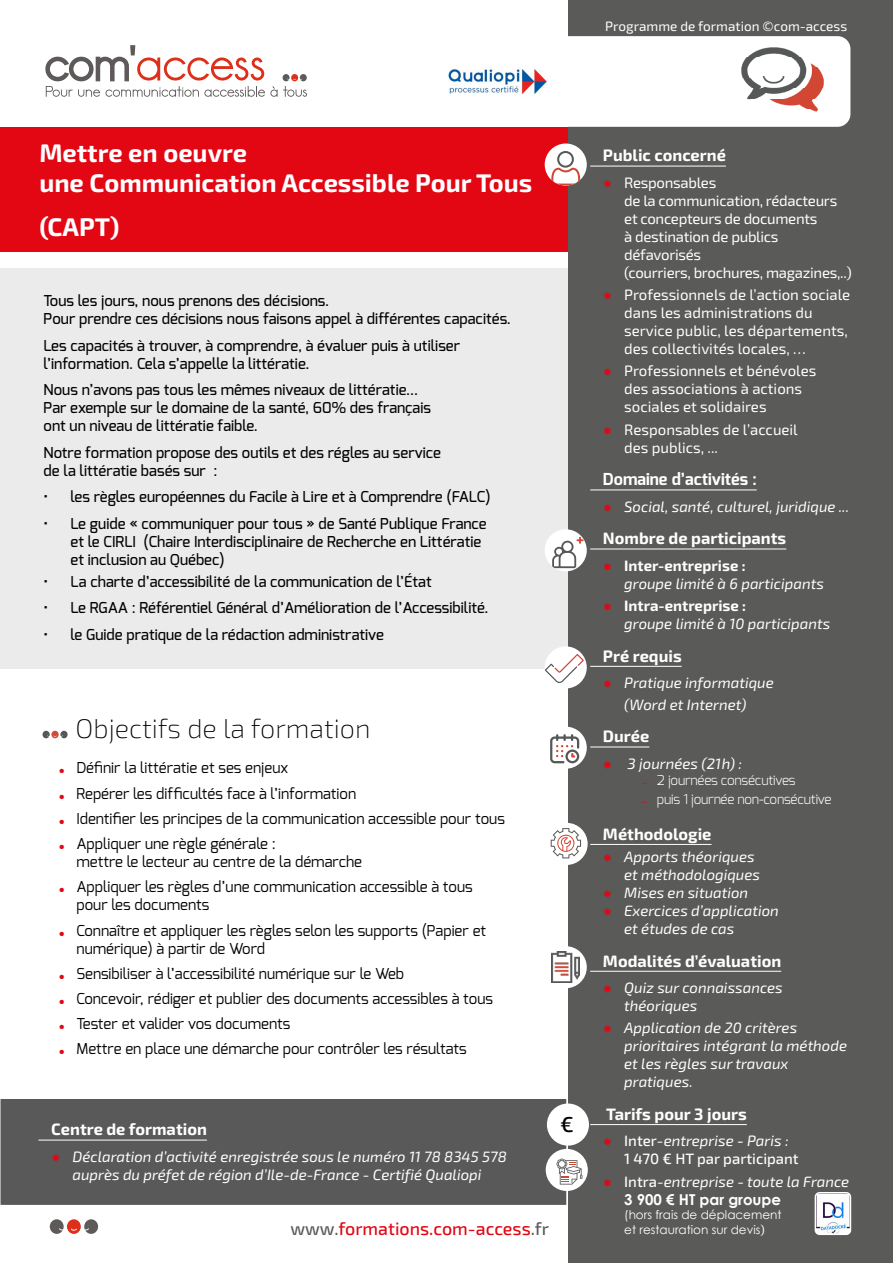
<style>
.page{position:relative;width:893px;height:1263px;background:#fff}
.page>*{position:absolute;margin:0;border:0;box-sizing:border-box;transform-origin:0 0}
.t1{font:200 27px "Exo 2";color:#000}
.t2{font:700 25.5px/30.6px "Exo 2";color:#fff}
.t3{font:500 21.6px "Exo 2";color:#000}
.Style_de_paragraphe{font:500 17.85px "Exo 2";color:#e30613}
.H2_bis{font:700 16.5px "Exo 2";color:#fff}
.H2_bis-2{font:700 16.5px "Exo";color:#fff}
.Intro{font:500 15px/18px "Exo";color:#000}
.t4{font:italic 15px/18px "Exo 2";color:#fff}
.t5{font:15px/18px "Exo";color:#000}
.t6{font:15px/18px "Exo 2";color:#fff}
.t7{font:15px/18px "Exo 2";letter-spacing:-.02em;color:#fff}
.t8{font:500 15px/18px "Exo 2";color:#fff}
.t9{font:300 13.5px "Exo";letter-spacing:-.02em;color:#fff}
.t10{font:13.5px "Exo 2";color:#fff}
.t11{font:12px/14.4px "Century Gothic";color:#fff}
.s1{color:#e30613}
.s2{color:#5a5a58}
.s3{font-weight:700;font-style:normal}
.s4{font-weight:400;font-style:italic}
.s5{font-weight:500;font-style:normal}
.s6{font-family:"Century Gothic";font-weight:700;font-style:normal}
.s7{font-family:"Exo 2"}
</style>
<div class="page">
<div style="left:568px;top:0;width:325px;height:1263px;background:#5a5a58"></div>
<img style="left:815px;top:1195px;width:33px;height:39px">
<div style="left:815px;top:1192px;width:36px;height:43px;border:2px solid #fff;border-radius:4px"></div>
<div style="left:531px;top:36px;width:319px;height:91px;background:#fff;border-radius:13px"></div>
<svg style="left:50px;top:1219px;width:48px;height:15px"></svg>
<svg style="left:45px;top:45px;width:262px;height:52px"></svg>
<div style="left:0;top:268px;width:568px;height:400px;background:#ecebeb"></div>
<div style="left:0;top:128px;width:568px;height:124px;background:#e30613"></div>
<hr style="left:590px;top:166px;width:136px;height:1px;background:#fff">
<hr style="left:590px;top:489px;width:167px;height:1px;background:#fff">
<hr style="left:590px;top:549px;width:196px;height:1px;background:#fff">
<hr style="left:590px;top:666px;width:92px;height:1px;background:#fff">
<hr style="left:590px;top:747px;width:59px;height:1px;background:#fff">
<hr style="left:590px;top:844px;width:121px;height:1px;background:#fff">
<hr style="left:590px;top:971px;width:191px;height:1px;background:#fff">
<hr style="left:590px;top:1124px;width:157px;height:1px;background:#fff">
<svg style="left:43px;top:731px;width:25px;height:7px"></svg>
<img style="left:448px;top:68px;width:99px;height:26px">
<img style="left:742px;top:47px;width:81px;height:64px">
<div style="left:545px;top:529px;width:42px;height:42px;background:#fff;border-radius:50%"></div>
<svg style="left:552px;top:537px;width:32px;height:31px"></svg>
<div style="left:545px;top:727px;width:42px;height:42px;background:#fff;border-radius:50%"></div>
<svg style="left:550px;top:734px;width:29px;height:29px"></svg>
<div style="left:545px;top:946px;width:42px;height:42px;background:#fff;border-radius:50%"></div>
<img style="left:552px;top:951px;width:28px;height:32px">
<div style="left:545px;top:646px;width:42px;height:42px;background:#fff;border-radius:50%"></div>
<svg style="left:545px;top:654px;width:39px;height:29px"></svg>
<div style="left:545px;top:144px;width:42px;height:42px;background:#fff;border-radius:50%"></div>
<svg style="left:551px;top:151px;width:29px;height:35px"></svg>
<div style="left:546px;top:823px;width:42px;height:42px;background:#fff;border-radius:50%"></div>
<svg style="left:551px;top:828px;width:30px;height:30px"></svg>
<div style="left:0;top:1098px;width:567px;height:107px;background:#595959"></div>
<hr style="left:38px;top:1140px;width:169px;height:1px;background:#fff">
<div style="left:0;top:1098px;width:567px;height:107px;border:1px solid #fff"></div>
<div style="left:546px;top:1149px;width:42px;height:42px;background:#fff;border-radius:50%"></div>
<svg style="left:556px;top:1158px;width:26px;height:26px"></svg>
<div style="left:547px;top:1103px;width:42px;height:42px;background:#fff;border-radius:50%"></div>
<p class="t10" style="left:605px;top:18px;width:243px">Programme de formation ©com-access</p>
<h1 class="t2" style="left:39px;top:138px;width:494px">Mettre en oeuvre<br>une Communication Accessible Pour Tous</h1>
<h1 class="t2" style="left:39px;top:212px;width:82px">(CAPT)</h1>
<p class="Intro" style="left:44px;top:292px;width:469px">Tous les jours, nous prenons des décisions.<br>Pour prendre ces décisions nous faisons appel à différentes capacités.</p>
<p class="Intro" style="left:44px;top:336px;width:418px">Les capacités à trouver, à comprendre, à évaluer puis à utiliser l’information. Cela s’appelle la littératie.</p>
<p class="Intro" style="left:44px;top:381px;width:389px">Nous n’avons pas tous les mêmes niveaux de littératie...<br>Par exemple sur le domaine de la santé, 60% des français ont un niveau de littératie faible.</p>
<p class="Intro" style="left:44px;top:443px;width:399px">Notre formation propose des outils et des régles au service de la littératie basés sur :</p>
<p class="Intro" style="left:44px;top:488px;width:449px">• les règles européennes du Facile à Lire et à Comprendre (FALC)</p>
<p class="Intro" style="left:71px;top:514px;width:417px;text-indent:-27px">• Le guide « communiquer pour tous » de Santé Publique France et le CIRLI (Chaire Interdisciplinaire de Recherche en Littératie et inclusion au Québec)</p>
<p class="Intro" style="left:44px;top:572px;width:390px">• La charte d’accessibilité de la communication de l’État</p>
<p class="Intro" style="left:44px;top:599px;width:447px">• Le RGAA : Référentiel Général d’Amélioration de l’Accessibilité.</p>
<p class="Intro" style="left:44px;top:625px;width:342px">• le Guide pratique de la rédaction administrative</p>
<h2 class="t1" style="left:76px;top:713px;width:296px">Objectifs de la formation</h2>
<p class="t5" style="left:60px;top:759px;width:230px"><span class="s1">●</span> Définir la littératie et ses enjeux</p>
<p class="t5" style="left:60px;top:784px;width:298px"><span class="s1">●</span> Repérer les difficultés face à l’information</p>
<p class="t5" style="left:60px;top:809px;width:447px"><span class="s1">●</span> Identifier les principes de la communication accessible pour tous</p>
<p class="t5" style="left:77px;top:834px;width:287px;text-indent:-17px"><span class="s1">●</span> Appliquer une règle générale :<br>mettre le lecteur au centre de la démarche</p>
<p class="t5" style="left:77px;top:878px;width:398px;text-indent:-17px"><span class="s1">●</span> Appliquer les règles d’une communication accessible à tous pour les documents</p>
<p class="t5" style="left:77px;top:921px;width:411px;text-indent:-17px"><span class="s1">●</span> Connaître et appliquer les règles selon les supports (Papier et numérique) à partir de Word</p>
<p class="t5" style="left:60px;top:964px;width:346px"><span class="s1">●</span> Sensibiliser à l’accessibilité numérique sur le Web</p>
<p class="t5" style="left:60px;top:989px;width:435px"><span class="s1">●</span> Concevoir, rédiger et publier des documents accessibles à tous</p>
<p class="t5" style="left:60px;top:1015px;width:232px"><span class="s1">●</span> Tester et valider vos documents</p>
<p class="t5" style="left:60px;top:1040px;width:409px"><span class="s1">●</span> Mettre en place une démarche pour contrôler les résultats</p>
<p class="H2_bis" style="left:51px;top:1120px;width:157px">Centre de formation</p>
<p class="t4" style="left:51px;top:1148px;width:457px;text-align:center"><span class="s1">✹</span> Déclaration d’activité enregistrée sous le numéro 11 78 8345 578 auprès du préfet de région d’Ile-de-France - Certifié Qualiopi</p>
<h3 class="t3" style="left:560px;top:1112px;width:15px">€</h3>
<p class="Style_de_paragraphe" style="left:290px;top:1218px;width:260px"><span class="s2">www.</span>formations.com-access<span class="s2">.fr</span></p>
<p class="H2_bis" style="left:603px;top:146px;width:124px">Public concerné</p>
<p class="t7" style="left:624px;top:174px;width:229px;text-indent:-21px"><span class="s1">✹</span> Responsables<br>de la communication, rédacteurs et concepteurs de documents<br>à destination de publics défavorisés<br>(courriers, brochures, magazines,..)</p>
<p class="t6" style="left:624px;top:286px;width:227px;text-indent:-21px"><span class="s1">✹</span> Professionnels de l’action sociale dans les administrations du service public, les départements, des collectivités locales, …</p>
<p class="t6" style="left:624px;top:362px;width:194px;text-indent:-21px"><span class="s1">✹</span> Professionnels et bénévoles des associations à actions sociales et solidaires</p>
<p class="t6" style="left:624px;top:421px;width:175px;text-indent:-21px"><span class="s1">✹</span> Responsables de l’accueil des publics, ...</p>
<p class="H2_bis-2" style="left:603px;top:469px;width:155px">Domaine d’activités :</p>
<p class="t4" style="left:603px;top:498px;width:248px"><span class="s1">✹</span> Social, santé, culturel, juridique ...</p>
<p class="H2_bis" style="left:603px;top:529px;width:185px">Nombre de participants</p>
<p class="t4" style="left:624px;top:557px;width:201px;text-indent:-21px"><span class="s1">✹</span> <span class="s3">Inter-entreprise :<br></span>groupe limité à 6 participants</p>
<p class="t4" style="left:624px;top:597px;width:208px;text-indent:-21px"><span class="s1">✹</span> <span class="s3">Intra-entreprise :<br></span>groupe limité à 10 participants</p>
<p class="H2_bis" style="left:603px;top:646px;width:80px">Pré requis</p>
<p class="t4" style="left:603px;top:672px;width:172px;line-height:21.6px;text-align:center"><span class="s1">✹</span> Pratique informatique (Word et Internet)</p>
<p class="H2_bis" style="left:603px;top:727px;width:48px">Durée</p>
<p class="t4" style="left:603px;top:755px;width:141px"><span class="s1">✹</span> 3 journées (21h) :</p>
<p class="t9" style="left:641px;top:771px;width:156px"><span class="s1">→</span> 2 journées consécutives</p>
<p class="t9" style="left:641px;top:791px;width:192px"><span class="s1">→</span> puis 1 journée non-consécutive</p>
<p class="H2_bis" style="left:603px;top:824px;width:110px">Méthodologie</p>
<p class="t4" style="left:624px;top:848px;width:137px;text-indent:-21px"><span class="s1">✹</span> Apports théoriques et méthodologiques</p>
<p class="t4" style="left:603px;top:884px;width:147px"><span class="s1">✹</span> Mises en situation</p>
<p class="t4" style="left:624px;top:902px;width:156px;text-indent:-21px"><span class="s1">✹</span> Exercices d’application et études de cas</p>
<p class="H2_bis" style="left:603px;top:951px;width:180px">Modalités d’évaluation</p>
<p class="t4" style="left:624px;top:979px;width:160px;text-indent:-21px"><span class="s1">✹</span> Quiz sur connaissances théoriques</p>
<p class="t4" style="left:624px;top:1019px;width:224px;text-indent:-21px"><span class="s1">✹</span> Application de 20 critères prioritaires intégrant la méthode et les règles sur travaux pratiques.</p>
<p class="H2_bis" style="left:606px;top:1104px;width:142px">Tarifs pour 3 jours</p>
<p class="t8" style="left:624px;top:1132px;width:176px;text-indent:-21px"><span class="s1">✹</span> Inter<span class="s4">-entreprise</span> - <span class="s4">Paris :<br></span>1 470 € HT par participant</p>
<p class="t4" style="left:624px;top:1173px;width:227px;text-indent:-21px"><span class="s1">✹</span> <span class="s5">Intra</span>-entreprise - toute la France<br><span class="s6">3 900 € HT par groupe</span></p>
<p class="t11" style="left:624px;top:1207px;width:159px">(hors frais de déplacement et restauration sur devis<span class="s7">)</span></p>
</div>
